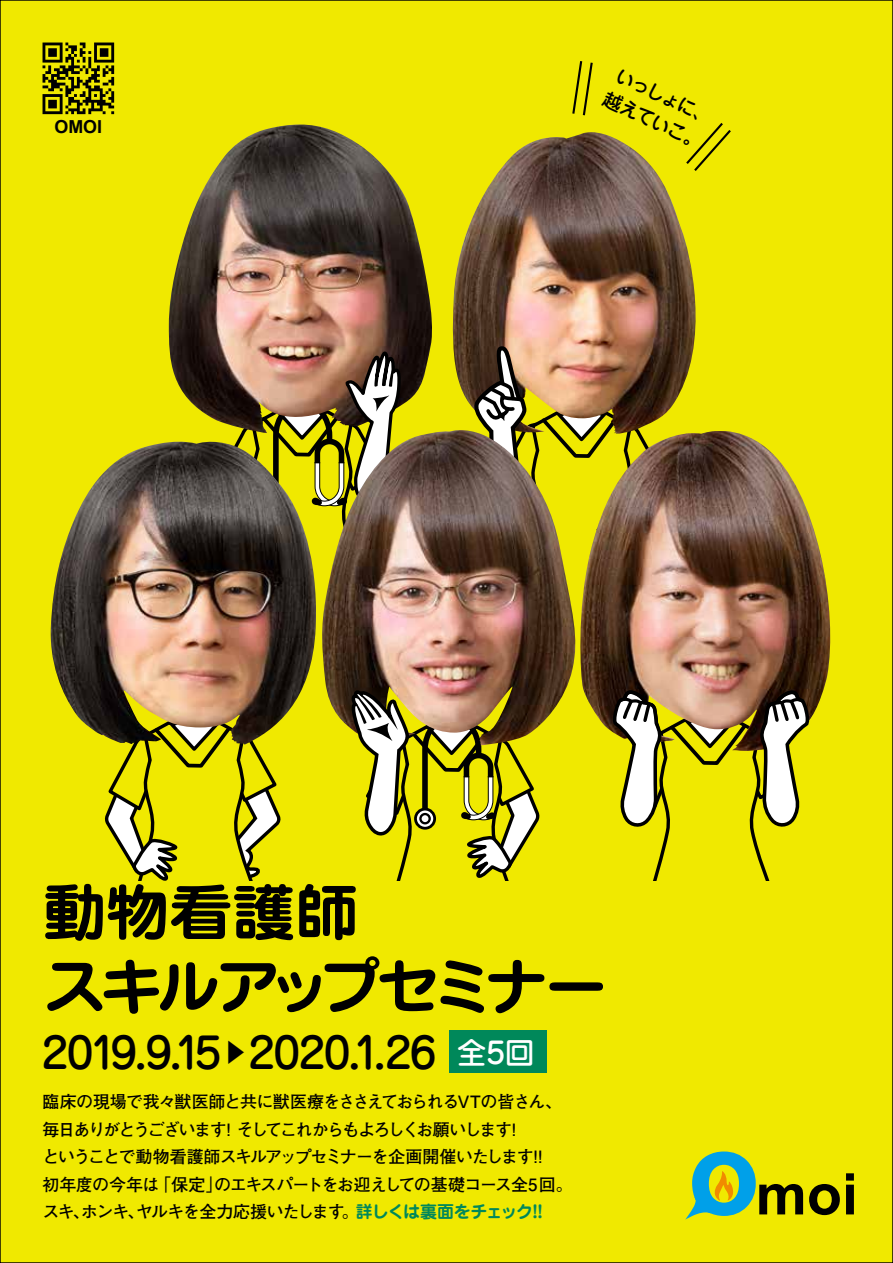
<style>
.page{position:relative;width:893px;height:1263px;background:#f0e900}
.page>*{position:absolute;margin:0;border:0;box-sizing:border-box;transform-origin:0 0}
.t1{font:700 60.6px/74.4px "Jun 501 Pro";letter-spacing:-.09em;color:#000;scale:1.05 1}
.t2{font:700 57.45px "Arial";color:#000}
.t3{font:500 42.45px "Jun 34 Pro";letter-spacing:-.04em;color:#000}
.t4{font:500 29.7px "Jun 34 Pro";color:#fff}
.t5{font:500 25.5px "Jun 34 Pro";color:#000}
.t6{font:500 19.2px/26.5px "Jun 34 Pro";color:#000}
.t7{font:700 17.85px "Arial";color:#000}
.t8{font:700 16.95px "Futo Go B101 Pr 5";letter-spacing:-.075em;color:#000}
.t9{font:700 16.95px "Futo Go B101 Pr 5";letter-spacing:-.045em;color:#000}
.t10{font:700 16.95px "Futo Go B101 Pr 5";letter-spacing:-.11em;color:#000}
.t11{font:700 16.95px "Jun 501 Pro";letter-spacing:-.07em;color:#00885a}
.t12{font:700 16.95px "Futo Go B101 Pr 5";letter-spacing:-.015em;color:#000}
</style>
<div class="page">
<svg style="left:572px;top:61px;width:21px;height:55px"></svg>
<svg style="left:705px;top:123px;width:26px;height:38px"></svg>
<img style="left:169px;top:125px;width:263px;height:294px">
<img style="left:214px;top:351px;width:188px;height:156px">
<img style="left:452px;top:132px;width:253px;height:277px">
<img style="left:472px;top:341px;width:198px;height:89px">
<svg style="left:105px;top:745px;width:176px;height:136px"></svg>
<img style="left:577px;top:430px;width:254px;height:300px">
<svg style="left:609px;top:686px;width:204px;height:194px"></svg>
<img style="left:51px;top:439px;width:265px;height:306px">
<img style="left:322px;top:430px;width:255px;height:298px">
<svg style="left:350px;top:684px;width:191px;height:197px"></svg>
<svg style="left:43px;top:43px;width:71px;height:71px"></svg>
<div style="left:449px;top:1030px;width:97px;height:43px;background:#00885a"></div>
<svg style="left:685px;top:1151px;width:71px;height:69px"></svg>
<p class="t7" style="left:54px;top:115px;width:49px">OMOI</p>
<p class="t6" style="left:622px;top:60px;width:110px;rotate:25deg">いっしょに、越えていこ。</p>
<h1 class="t1" style="left:43px;top:869px;width:540px">動物看護師<br>スキルアップセミナー</h1>
<h3 class="t4" style="left:457px;top:1029px;width:79px">全5回</h3>
<h3 class="t3" style="left:42px;top:1019px;width:181px">2019.9.15</h3>
<p class="t9" style="left:43px;top:1088px;width:521px">臨床の現場で我々獣医師と共に獣医療をささえておられるVTの皆さん、</p>
<p class="t10" style="left:43px;top:1115px;width:475px">毎日ありがとうございます! そしてこれからもよろしくお願いします!</p>
<p class="t8" style="left:43px;top:1143px;width:501px">ということで動物看護師スキルアップセミナーを企画開催いたします !!</p>
<p class="t8" style="left:214px;top:1171px;width:360px">のエキスパートをお迎えしての基礎コース全5回。</p>
<h3 class="t3" style="left:248px;top:1019px;width:190px">2020.1.26</h3>
<h3 class="t5" style="left:223px;top:1032px;width:27px">▶</h3>
<p class="t12" style="left:43px;top:1171px;width:119px">初年度の今年は</p>
<h2 class="t2" style="left:756px;top:1156px;width:104px">moi</h2>
<p class="t8" style="left:154px;top:1171px;width:70px">「保定」</p>
<p class="t8" style="left:43px;top:1198px;width:304px">スキホンキヤルキを全力応援いたします</p>
<p class="t11" style="left:356px;top:1198px;width:188px">詳しくは裏面をチェック!!</p>
<p class="t8" style="left:342px;top:1198px;width:19px">。</p>
<p class="t8" style="left:73px;top:1198px;width:19px">、</p>
<p class="t8" style="left:128px;top:1198px;width:19px">、</p>
</div>
